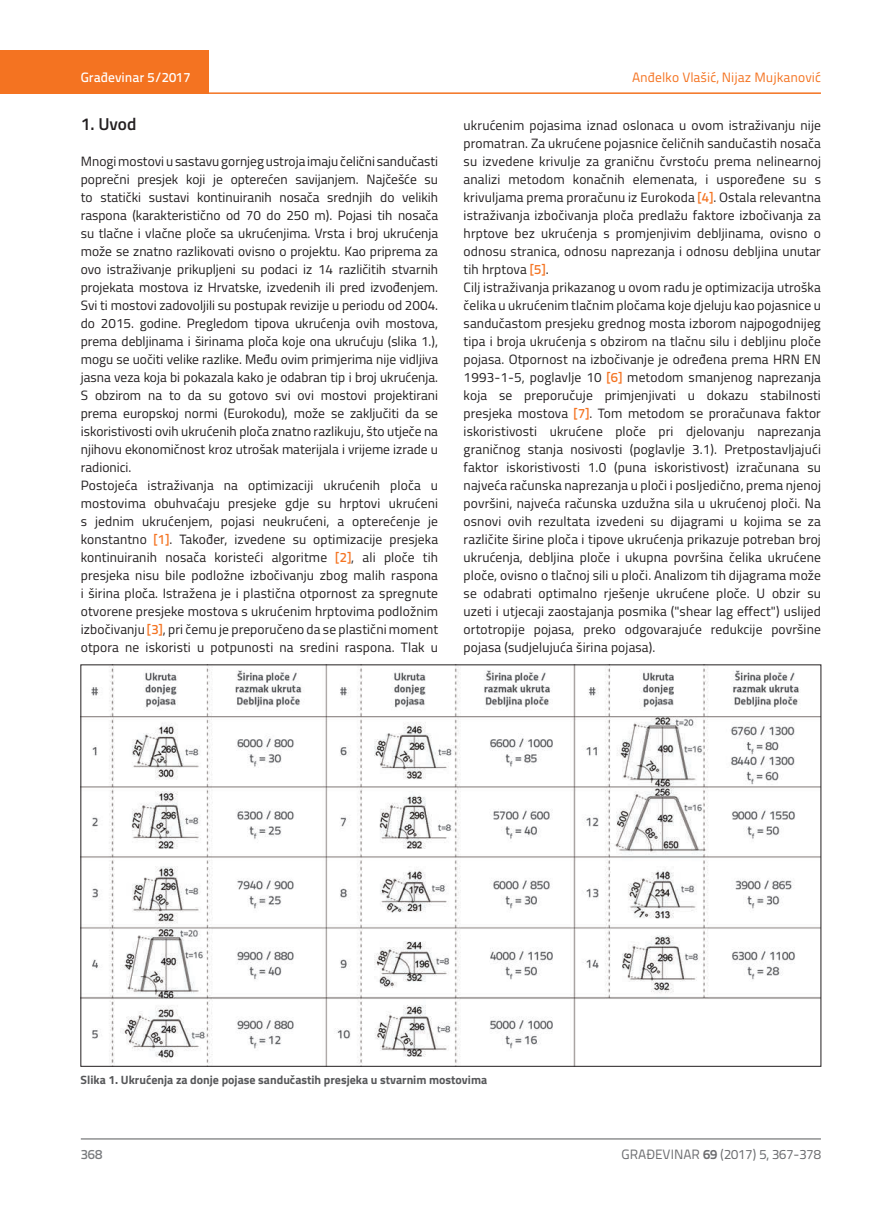
<style>
.page{position:relative;width:872px;height:1212px;background:#fff}
.page>*{position:absolute;margin:0;border:0;box-sizing:border-box;transform-origin:0 0}
.t1{font:600 17.25px "Titillium";color:#231f20}
.t2{font:13.5px/18px "Titillium";letter-spacing:.01em;color:#231f20}
.t3{font:13.5px "Titillium Text 22 L";color:#f47321}
.t4{font:13.5px "Titillium Text 22 L";color:#6c6d70}
.t5{font:500 13.5px "Titillium Text 22 L";color:#fff}
.t6{font:500 13.5px "Titillium Text 22 L";color:#787a7d}
.t7{font:700 12px "Titillium";color:#57585a}
.s1{font-family:"Titillium Text 22 L";font-weight:500;color:#f47321}
.s2{font-weight:700}
</style>
<div class="page">
<div style="left:0;top:50px;width:208px;height:44px;background:#f47321"></div>
<hr style="left:0;top:92px;width:821px;height:2px;background:#f47321">
<hr style="left:81px;top:1139px;width:740px;height:1px;background:#57585a">
<img style="left:83px;top:667px;width:736px;height:397px">
<p class="t5" style="left:81px;top:67px;width:111px">Građevinar 5/2017</p>
<p class="t1" style="left:81px;top:111px;width:57px">1. Uvod</p>
<p class="t2" style="left:81px;top:151px;width:359px">Mnogi mostovi u sastavu gornjeg ustroja imaju čelični sandučasti poprečni presjek koji je opterećen savijanjem. Najčešće su to statički sustavi kontinuiranih nosača srednjih do velikih raspona (karakteristično od 70 do 250 m). Pojasi tih nosača su tlačne i vlačne ploče sa ukrućenjima. Vrsta i broj ukrućenja može se znatno razlikovati ovisno o projektu. Kao priprema za ovo istraživanje prikupljeni su podaci iz 14 različitih stvarnih projekata mostova iz Hrvatske, izvedenih ili pred izvođenjem.<br>Svi ti mostovi zadovoljili su postupak revizije u periodu od 2004. do 2015. godine. Pregledom tipova ukrućenja ovih mostova, prema debljinama i širinama ploča koje ona ukrućuju (slika 1.), mogu se uočiti velike razlike. Među ovim primjerima nije vidljiva jasna veza koja bi pokazala kako je odabran tip i broj ukrućenja.<br>S obzirom na to da su gotovo svi ovi mostovi projektirani prema europskoj normi (Eurokodu), može se zaključiti da se iskoristivosti ovih ukrućenih ploča znatno razlikuju, što utječe na njihovu ekonomičnost kroz utrošak materijala i vrijeme izrade u radionici.<br>Postojeća istraživanja na optimizaciji ukrućenih ploča u mostovima obuhvaćaju presjeke gdje su hrptovi ukrućeni s jednim ukrućenjem, pojasi neukrućeni, a opterećenje je konstantno <span class="s1">[1]</span>. Također, izvedene su optimizacije presjeka kontinuiranih nosača koristeći algoritme <span class="s1">[2]</span>, ali ploče tih presjeka nisu bile podložne izbočivanju zbog malih raspona i širina ploča. Istražena je i plastična otpornost za spregnute otvorene presjeke mostova s ukrućenim hrptovima podložnim izbočivanju <span class="s1">[3]</span>, pri čemu je preporučeno da se plastični moment otpora ne iskoristi u potpunosti na sredini raspona. Tlak u</p>
<p class="t3" style="left:632px;top:68px;width:190px">Anđelko Vlašić, Nijaz Mujkanović</p>
<p class="t2" style="left:463px;top:115px;width:359px">ukrućenim pojasima iznad oslonaca u ovom istraživanju nije promatran. Za ukrućene pojasnice čeličnih sandučastih nosača su izvedene krivulje za graničnu čvrstoću prema nelinearnoj analizi metodom konačnih elemenata, i uspoređene su s krivuljama prema proračunu iz Eurokoda <span class="s1">[4]</span>. Ostala relevantna istraživanja izbočivanja ploča predlažu faktore izbočivanja za hrptove bez ukrućenja s promjenjivim debljinama, ovisno o odnosu stranica, odnosu naprezanja i odnosu debljina unutar tih hrptova <span class="s1">[5]</span>.<br>Cilj istraživanja prikazanog u ovom radu je optimizacija utroška čelika u ukrućenim tlačnim pločama koje djeluju kao pojasnice u sandučastom presjeku grednog mosta izborom najpogodnijeg tipa i broja ukrućenja s obzirom na tlačnu silu i debljinu ploče pojasa. Otpornost na izbočivanje je određena prema HRN EN 1993-1-5, poglavlje 10 <span class="s1">[6]</span> metodom smanjenog naprezanja koja se preporučuje primjenjivati u dokazu stabilnosti presjeka mostova <span class="s1">[7]</span>. Tom metodom se proračunava faktor iskoristivosti ukrućene ploče pri djelovanju naprezanja graničnog stanja nosivosti (poglavlje 3.1). Pretpostavljajući faktor iskoristivosti 1.0 (puna iskoristivost) izračunana su najveća računska naprezanja u ploči i posljedično, prema njenoj površini, najveća računska uzdužna sila u ukrućenoj ploči. Na osnovi ovih rezultata izvedeni su dijagrami u kojima se za različite širine ploča i tipove ukrućenja prikazuje potreban broj ukrućenja, debljina ploče i ukupna površina čelika ukrućene ploče, ovisno o tlačnoj sili u ploči. Analizom tih dijagrama može se odabrati optimalno rješenje ukrućene ploče. U obzir su uzeti i utjecaji zaostajanja posmika ("shear lag effect") uslijed ortotropije pojasa, preko odgovarajuće redukcije površine pojasa (sudjelujuća širina pojasa).</p>
<p class="t7" style="left:81px;top:1071px;width:408px">Slika 1. Ukrućenja za donje pojase sandučastih presjeka u stvarnim mostovima</p>
<p class="t6" style="left:81px;top:1144px;width:23px">368</p>
<p class="t4" style="left:621px;top:1144px;width:201px">GRAĐEVINAR <span class="s2">69</span> (2017) 5, 367-378</p>
</div>
